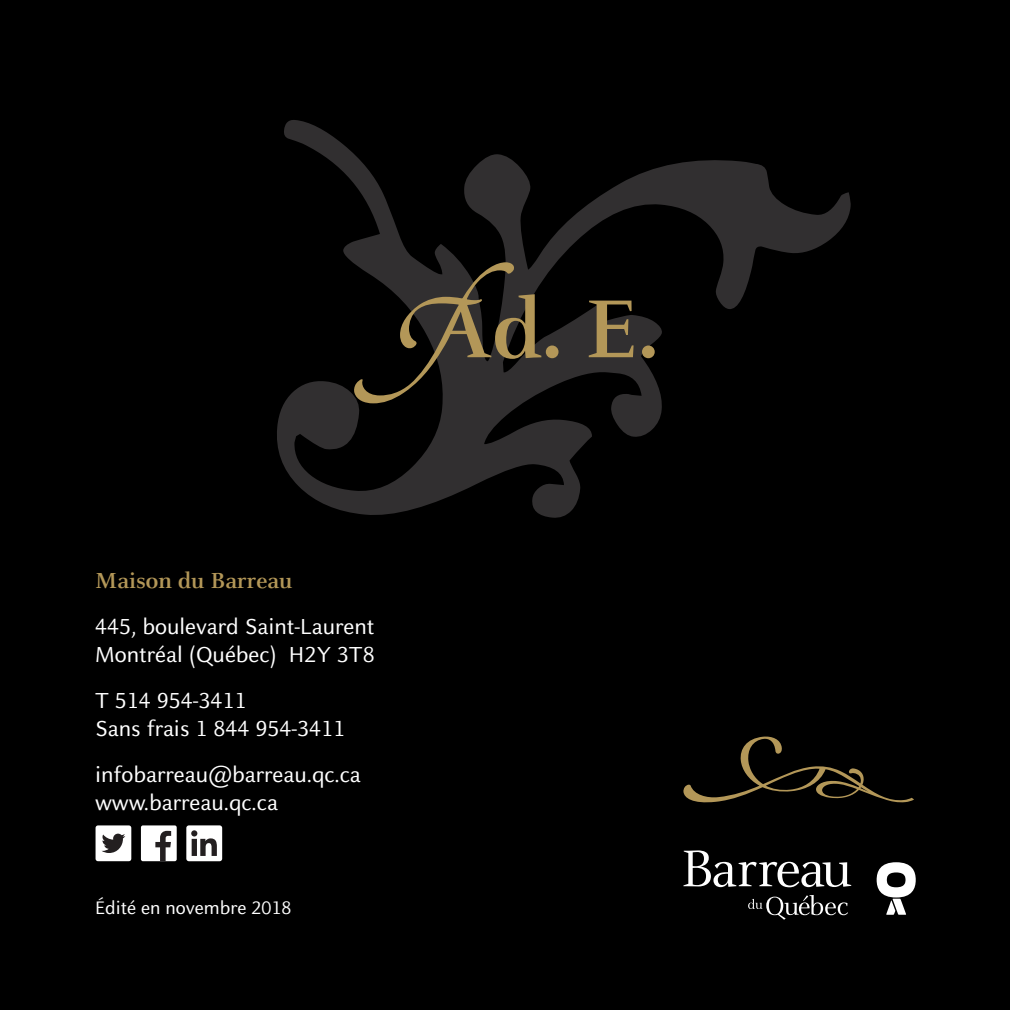
<style>
.page{position:relative;width:1010px;height:1010px;background:#fff}
.page>*{position:absolute;margin:0;border:0;box-sizing:border-box;transform-origin:0 0}
.t1{font:24px/28px "Barreau Sans";color:#fff}
.t2{font:700 24px "Barreau";color:#b39758}
.t3{font:20px "Barreau Sans";color:#fff}
</style>
<div class="page">
<div style="left:0;top:0;width:1009px;height:1009px;background:#000"></div>
<svg style="left:277px;top:120px;width:573px;height:398px"></svg>
<svg style="left:748px;top:895px;width:99px;height:24px"></svg>
<svg style="left:683px;top:850px;width:168px;height:37px"></svg>
<svg style="left:876px;top:862px;width:39px;height:52px"></svg>
<svg style="left:683px;top:736px;width:230px;height:67px"></svg>
<div style="left:545px;top:345px;width:13px;height:13px;background:#b39758;border-radius:50%"></div>
<svg style="left:588px;top:300px;width:45px;height:57px;background:#5c5038"></svg>
<div style="left:642px;top:345px;width:12px;height:13px;background:#b39758;border-radius:50%"></div>
<svg style="left:353px;top:262px;width:188px;height:141px"></svg>
<div style="left:186px;top:825px;width:36px;height:36px;background:#fff;border-radius:3px"></div>
<svg style="left:191px;top:830px;width:26px;height:25px"></svg>
<div style="left:95px;top:825px;width:36px;height:36px;background:#fff;border-radius:3px"></div>
<svg style="left:101px;top:833px;width:24px;height:19px"></svg>
<div style="left:141px;top:825px;width:36px;height:36px;background:#fff;border-radius:2px"></div>
<svg style="left:155px;top:830px;width:16px;height:31px"></svg>
<p class="t2" style="left:95px;top:566px;width:199px">Maison du Barreau</p>
<p class="t1" style="left:95px;top:612px;width:281px">445, boulevard Saint-Laurent<br>Montréal (Québec) H2Y 3T8</p>
<p class="t1" style="left:95px;top:686px;width:252px">T 514 954-3411<br>Sans frais 1 844 954-3411</p>
<p class="t1" style="left:95px;top:760px;width:267px">infobarreau@barreau.qc.ca www.barreau.qc.ca</p>
<p class="t3" style="left:95px;top:896px;width:198px">Édité en novembre 2018</p>
</div>
